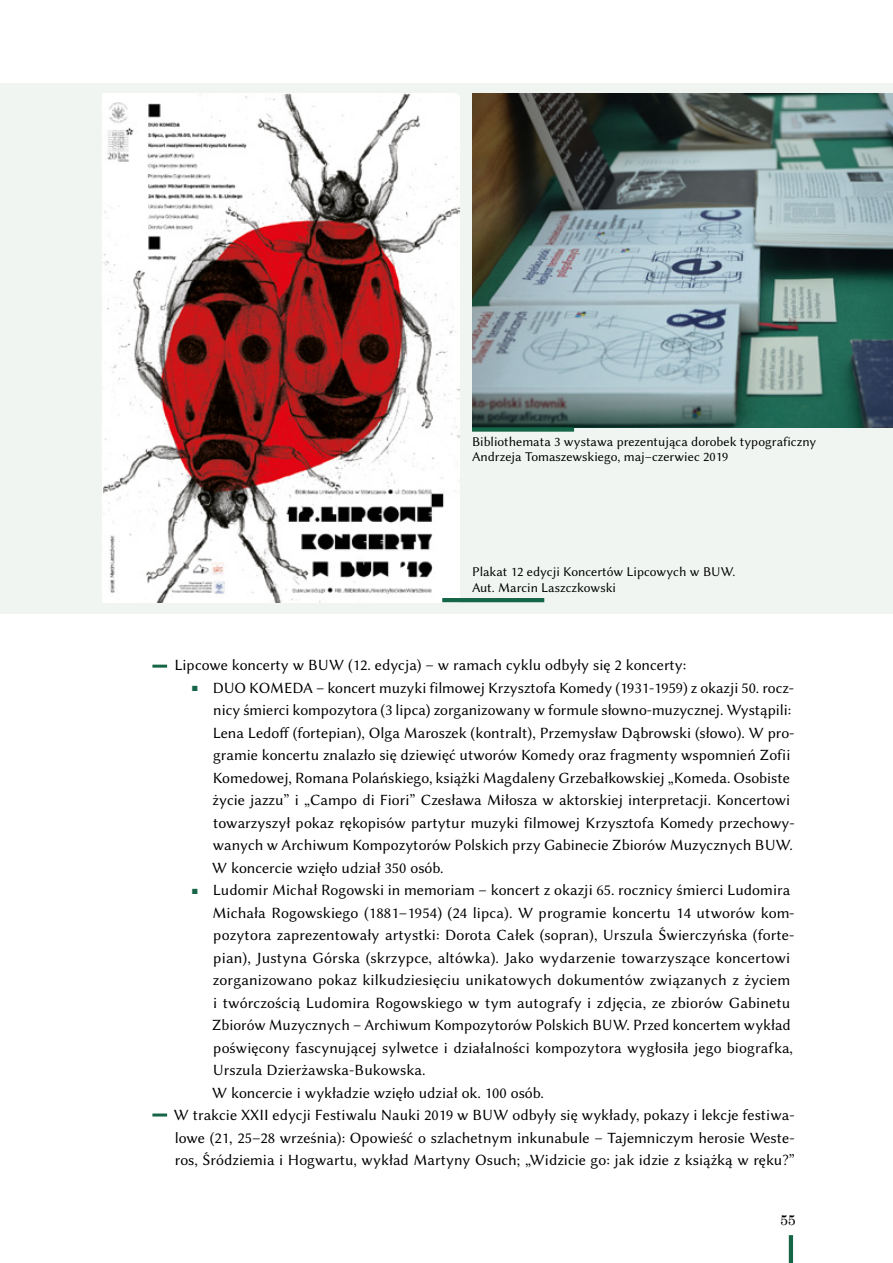
<style>
.page{position:relative;width:893px;height:1263px;background:#fff}
.page>*{position:absolute;margin:0;border:0;box-sizing:border-box;transform-origin:0 0}
.t1{font:15.75px/22.5px "Biolinum BUW";color:#000}
.t2{font:14.25px "Century Schoolbook";color:#000}
.t3{font:13.5px/15.5px "Biolinum BUW";color:#000}
.s1{font-size:12px;color:#156547}
</style>
<div class="page">
<hr style="left:789px;top:1235px;width:4px;height:28px;background:#156547">
<div style="left:0;top:84px;width:893px;height:530px;background:#f0f5f2"></div>
<img style="left:102px;top:94px;width:358px;height:508px">
<img style="left:472px;top:94px;width:421px;height:334px">
<div style="left:472px;top:427px;width:102px;height:5px;background:#156547"></div>
<hr style="left:442px;top:598px;width:102px;height:4px;background:#156547">
<hr style="left:152px;top:665px;width:15px;height:3px;background:#156547">
<hr style="left:152px;top:1113px;width:15px;height:3px;background:#156547">
<p class="t3" style="left:472px;top:434px;width:346px">Bibliothemata 3 wystawa prezentująca dorobek typograficzny<br>Andrzeja Tomaszewskiego, maj–czerwiec 2019</p>
<p class="t3" style="left:472px;top:564px;width:265px">Plakat 12 edycji Koncertów Lipcowych w BUW.<br>Aut. Marcin Laszczkowski</p>
<p class="t1" style="left:174px;top:654px;width:513px">Lipcowe koncerty w BUW (12. edycja) – w ramach cyklu odbyły się 2 koncerty:</p>
<p class="t1" style="left:212px;top:676px;width:584px;text-indent:-21px"><span class="s1">■</span> DUO KOMEDA – koncert muzyki filmowej Krzysztofa Komedy (1931-1959) z okazji 50. rocz&shy;nicy śmierci kompozytora (3 lipca) zorganizowany w formule słowno-muzycznej. Wystąpili:<br>Lena Ledoff (fortepian), Olga Maroszek (kontralt), Przemysław Dąbrowski (słowo). W pro&shy;gramie koncertu znalazło się dziewięć utworów Komedy oraz fragmenty wspomnień Zofii Komedowej, Romana Polańskiego, książki Magdaleny Grzebałkowskiej „Komeda. Osobiste życie jazzu” i „Campo di Fiori” Czesława Miłosza w aktorskiej interpretacji. Koncertowi towarzyszył pokaz rękopisów partytur muzyki filmowej Krzysztofa Komedy przechowy&shy;wanych w Archiwum Kompozytorów Polskich przy Gabinecie Zbiorów Muzycznych BUW.<br>W koncercie wzięło udział 350 osób.</p>
<p class="t1" style="left:192px;top:879px;width:600px"><span class="s1">■</span> Ludomir Michał Rogowski in memoriam – koncert z okazji 65. rocznicy śmierci Ludomira</p>
<p class="t1" style="left:212px;top:901px;width:584px">Michała Rogowskiego (1881–1954) (24 lipca). W programie koncertu 14 utworów kom-</p>
<p class="t1" style="left:213px;top:924px;width:583px">pozytora zaprezentowały artystki: Dorota Całek (sopran), Urszula Świerczyńska (forte-</p>
<p class="t1" style="left:213px;top:946px;width:579px">pian), Justyna Górska (skrzypce, altówka). Jako wydarzenie towarzyszące koncertowi</p>
<p class="t1" style="left:213px;top:969px;width:579px">zorganizowano pokaz kilkudziesięciu unikatowych dokumentów związanych z życiem</p>
<p class="t1" style="left:213px;top:991px;width:579px">i twórczością Ludomira Rogowskiego w tym autografy i zdjęcia, ze zbiorów Gabinetu</p>
<p class="t1" style="left:212px;top:1014px;width:580px">Zbiorów Muzycznych – Archiwum Kompozytorów Polskich BUW. Przed koncertem wykład</p>
<p class="t1" style="left:213px;top:1036px;width:581px">poświęcony fascynującej sylwetce i działalności kompozytora wygłosiła jego biografka,</p>
<p class="t1" style="left:213px;top:1059px;width:214px">Urszula Dzierżawska-Bukowska.</p>
<p class="t1" style="left:212px;top:1081px;width:333px">W koncercie i wykładzie wzięło udział ok. 100 osób.</p>
<p class="t1" style="left:174px;top:1104px;width:622px">W trakcie XXII edycji Festiwalu Nauki 2019 w BUW odbyły się wykłady, pokazy i lekcje festiwa-</p>
<p class="t1" style="left:175px;top:1126px;width:621px">lowe (21, 25–28 września): Opowieść o szlachetnym inkunabule – Tajemniczym herosie Weste-</p>
<p class="t1" style="left:175px;top:1149px;width:621px">ros, Śródziemia i Hogwartu, wykład Martyny Osuch; „Widzicie go: jak idzie z książką w ręku?”</p>
<p class="t2" style="left:780px;top:1208px;width:17px">55</p>
</div>
